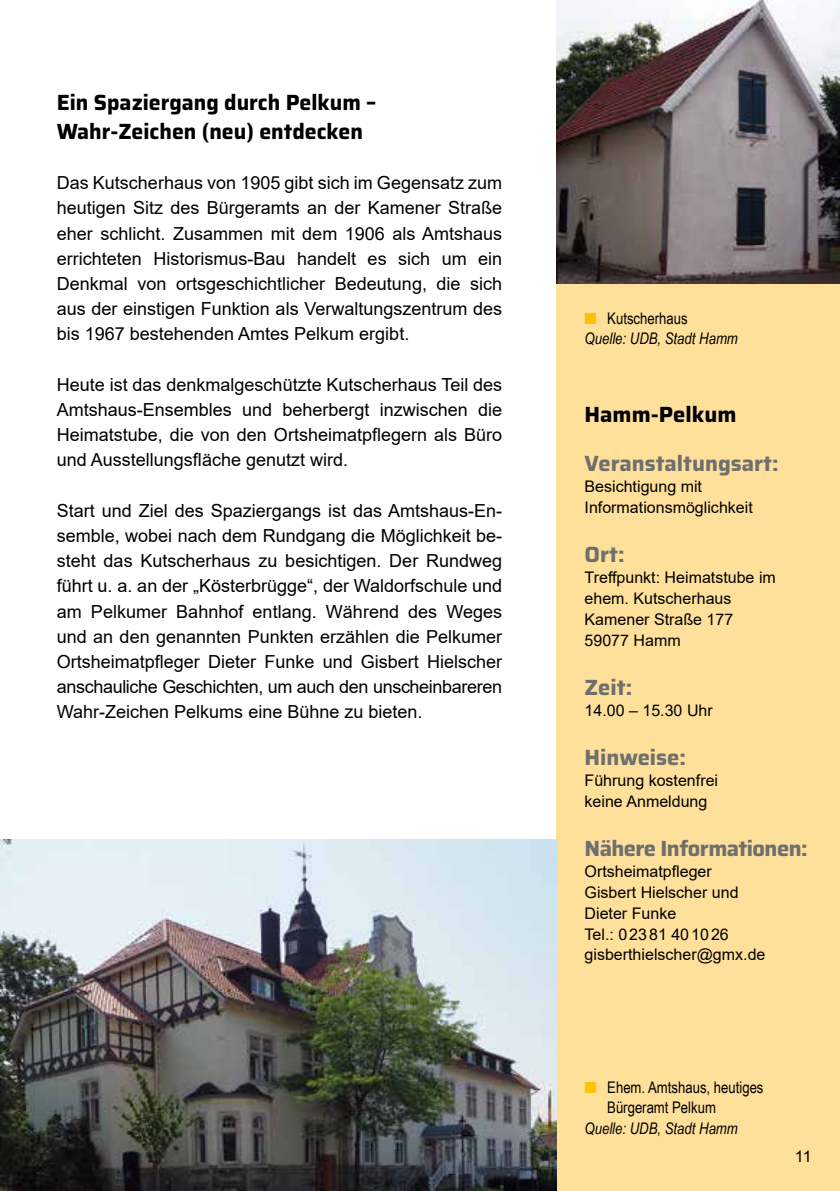
<style>
.page{position:relative;width:840px;height:1191px;background:#fff}
.page>*{position:absolute;margin:0;border:0;box-sizing:border-box;transform-origin:0 0}
.t1{font:700 22px/28.6px "Saira";color:#000}
.t2{font:700 22px "Saira";color:#6f6f6e}
.t3{font:700 22px "Saira";letter-spacing:-.025em;color:#6f6f6e}
.t4{font:18px/25.2px "Arial";color:#000;text-align:justify}
.t5{font:16px/20.8px "Arial";color:#000}
.t6{font:italic 16px/20.8px "Arial Narrow";color:#000}
.t7{font:16px/20px "Arial Narrow";color:#000}
.s1{color:#fdc200}
.s2{font-style:normal}
</style>
<div class="page">
<div style="left:556px;top:0;width:283px;height:1191px;background:#ffe09b"></div>
<img style="left:0;top:839px;width:556px;height:352px">
<img style="left:556px;top:0;width:283px;height:283px">
<p class="t1" style="left:57px;top:88px;width:321px">Ein Spaziergang durch Pelkum –<br>Wahr-Zeichen (neu) entdecken</p>
<p class="t4" style="left:57px;top:170px;width:447px">Das Kutscherhaus von 1905 gibt sich im Gegensatz zum heutigen Sitz des Bürgeramts an der Kamener Straße eher schlicht. Zusammen mit dem 1906 als Amtshaus errichteten Historismus-Bau handelt es sich um ein Denkmal von ortsgeschichtlicher Bedeutung, die sich aus der einstigen Funktion als Verwaltungszentrum des bis 1967 bestehenden Amtes Pelkum ergibt.</p>
<p class="t4" style="left:57px;top:372px;width:447px">Heute ist das denkmalgeschützte Kutscherhaus Teil des Amtshaus-Ensembles und beherbergt inzwischen die Heimatstube, die von den Ortsheimatpflegern als Büro und Ausstellungsfläche genutzt wird.</p>
<p class="t4" style="left:57px;top:498px;width:447px">Start und Ziel des Spaziergangs ist das Amtshaus-En&shy;semble, wobei nach dem Rundgang die Möglichkeit be&shy;steht das Kutscherhaus zu besichtigen. Der Rundweg führt u. a. an der „Kösterbrügge“, der Waldorfschule und am Pelkumer Bahnhof entlang. Während des Weges und an den genannten Punkten erzählen die Pelkumer Ortsheimatpfleger Dieter Funke und Gisbert Hielscher anschauliche Geschichten, um auch den unscheinbareren Wahr-Zeichen Pelkums eine Bühne zu bieten.</p>
<p class="t6" style="left:584px;top:307px;width:155px"><span class="s1">■</span> <span class="s2">Kutscherhaus<br></span>Quelle: UDB, Stadt Hamm</p>
<p class="t1" style="left:584px;top:400px;width:153px">Hamm-Pelkum</p>
<p class="t2" style="left:584px;top:446px;width:195px">Veranstaltungsart:</p>
<p class="t5" style="left:584px;top:476px;width:170px">Besichtigung mit<br>Informationsmöglichkeit</p>
<p class="t2" style="left:584px;top:537px;width:42px">Ort:</p>
<p class="t5" style="left:584px;top:567px;width:193px">Treffpunkt: Heimatstube im ehem. Kutscherhaus<br>Kamener Straße 177<br>59077 Hamm</p>
<p class="t2" style="left:584px;top:670px;width:49px">Zeit:</p>
<p class="t5" style="left:584px;top:700px;width:130px">14.00 – 15.30 Uhr</p>
<p class="t2" style="left:584px;top:740px;width:103px">Hinweise:</p>
<p class="t5" style="left:584px;top:770px;width:135px">Führung kostenfrei keine Anmeldung</p>
<p class="t3" style="left:584px;top:831px;width:224px">Nähere Informationen:</p>
<p class="t5" style="left:584px;top:861px;width:182px">Ortsheimatpfleger<br>Gisbert Hielscher und<br>Dieter Funke<br>Tel.: 02381 401026 gisberthielscher@gmx.de</p>
<p class="t7" style="left:607px;top:1076px;width:158px;text-indent:-23px"><span class="s1">■</span> Ehem. Amtshaus, heutiges<br>Bürgeramt Pelkum</p>
<p class="t6" style="left:584px;top:1117px;width:155px">Quelle: UDB, Stadt Hamm</p>
<p class="t5" style="left:794px;top:1145px;width:18px">11</p>
</div>
